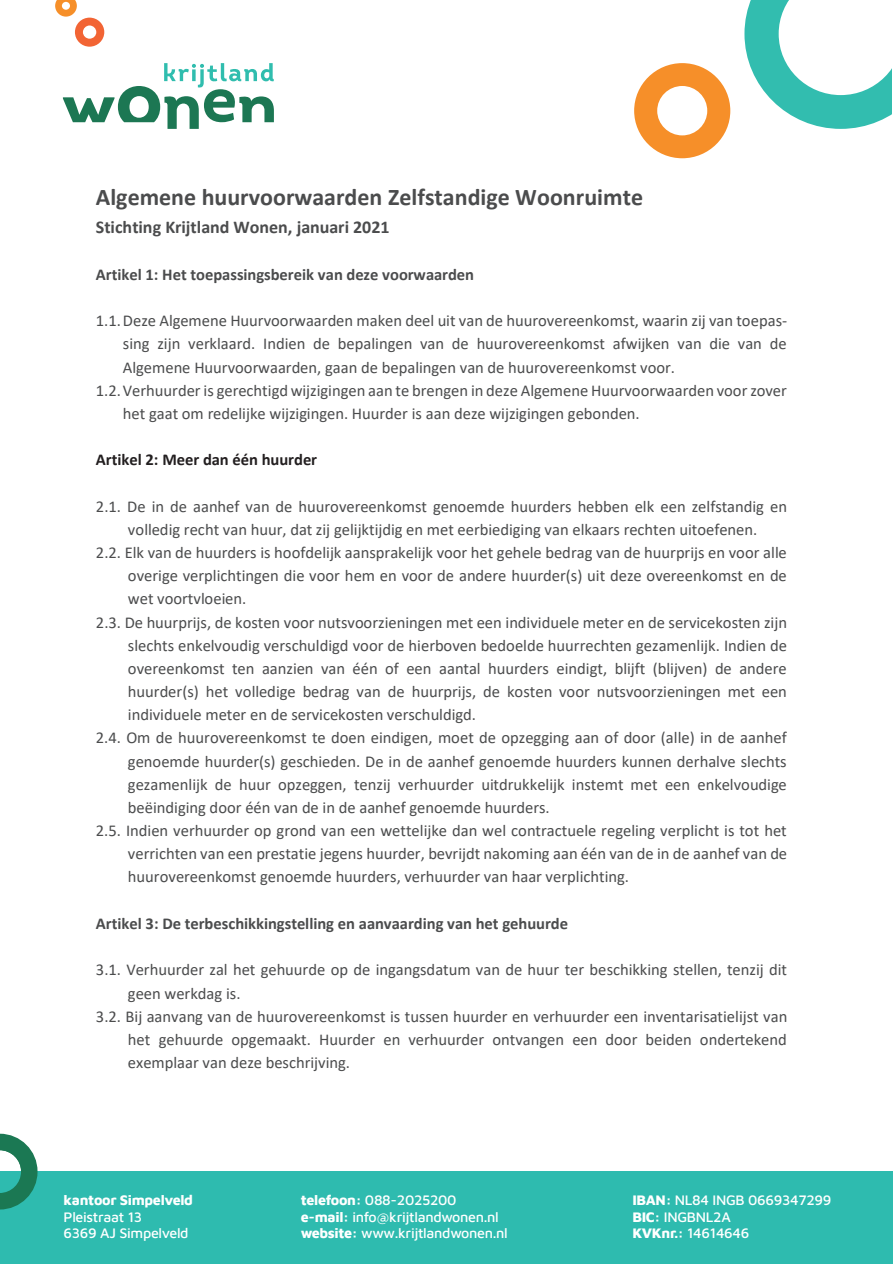
<style>
.page{position:relative;width:893px;height:1264px;background:#fff}
.page>*{position:absolute;margin:0;border:0;box-sizing:border-box;transform-origin:0 0}
.t1{font:700 24px "Calibri";color:#4b4c4d}
.t2{font:700 18px "Calibri";color:#4b4c4d}
.t3{font:16.5px "Calibri";color:#4b4c4d}
.t4{font:700 16.5px "Calibri";letter-spacing:-.005em;color:#4b4c4d}
.t5{font:700 16.5px "Calibri";letter-spacing:-.005em;color:#231f20}
.t6{font:500 14.25px/16.5px "Maven Pro";letter-spacing:-.02em;color:#fff}
.t7{font:800 14.25px "Maven Pro";letter-spacing:-.02em;color:#fff}
.s1{font-weight:800}
</style>
<div class="page">
<svg style="left:63px;top:63px;width:211px;height:66px"></svg>
<svg style="left:55px;top:0;width:49px;height:47px"></svg>
<svg style="left:744px;top:0;width:147px;height:129px"></svg>
<svg style="left:634px;top:63px;width:96px;height:95px"></svg>
<div style="left:0;top:1171px;width:892px;height:92px;background:#2ebbaf"></div>
<svg style="left:0;top:1133px;width:38px;height:76px"></svg>
<h1 class="t1" style="left:96px;top:180px;width:549px">Algemene huurvoorwaarden Zelfstandige Woonruimte</h1>
<p class="t2" style="left:96px;top:214px;width:295px">Stichting Krijtland Wonen, januari 2021</p>
<p class="t4" style="left:96px;top:263px;width:379px">Artikel 1: Het toepassingsbereik van deze voorwaarden</p>
<p class="t3" style="left:96px;top:309px;width:692px">1.1.Deze Algemene Huurvoorwaarden maken deel uit van de huurovereenkomst, waarin zij van toepas-</p>
<p class="t3" style="left:123px;top:332px;width:665px">sing zijn verklaard. Indien de bepalingen van de huurovereenkomst afwijken van die van de</p>
<p class="t3" style="left:123px;top:355px;width:553px">Algemene Huurvoorwaarden, gaan de bepalingen van de huurovereenkomst voor.</p>
<p class="t3" style="left:96px;top:379px;width:692px">1.2.Verhuurder is gerechtigd wijzigingen aan te brengen in deze Algemene Huurvoorwaarden voor zover</p>
<p class="t3" style="left:123px;top:402px;width:518px">het gaat om redelijke wijzigingen. Huurder is aan deze wijzigingen gebonden.</p>
<p class="t5" style="left:96px;top:448px;width:223px">Artikel 2: Meer dan één huurder</p>
<p class="t3" style="left:96px;top:494px;width:692px">2.1. De in de aanhef van de huurovereenkomst genoemde huurders hebben elk een zelfstandig en</p>
<p class="t3" style="left:128px;top:518px;width:631px">volledig recht van huur, dat zij gelijktijdig en met eerbiediging van elkaars rechten uitoefenen.</p>
<p class="t3" style="left:96px;top:541px;width:692px">2.2. Elk van de huurders is hoofdelijk aansprakelijk voor het gehele bedrag van de huurprijs en voor alle</p>
<p class="t3" style="left:128px;top:564px;width:660px">overige verplichtingen die voor hem en voor de andere huurder(s) uit deze overeenkomst en de</p>
<p class="t3" style="left:128px;top:587px;width:120px">wet voortvloeien.</p>
<p class="t3" style="left:96px;top:610px;width:692px">2.3. De huurprijs, de kosten voor nutsvoorzieningen met een individuele meter en de servicekosten zijn</p>
<p class="t3" style="left:128px;top:633px;width:660px">slechts enkelvoudig verschuldigd voor de hierboven bedoelde huurrechten gezamenlijk. Indien de</p>
<p class="t3" style="left:128px;top:656px;width:660px">overeenkomst ten aanzien van één of een aantal huurders eindigt, blijft (blijven) de andere</p>
<p class="t3" style="left:128px;top:680px;width:660px">huurder(s) het volledige bedrag van de huurprijs, de kosten voor nutsvoorzieningen met een</p>
<p class="t3" style="left:128px;top:703px;width:349px">individuele meter en de servicekosten verschuldigd.</p>
<p class="t3" style="left:96px;top:726px;width:692px">2.4. Om de huurovereenkomst te doen eindigen, moet de opzegging aan of door (alle) in de aanhef</p>
<p class="t3" style="left:128px;top:749px;width:660px">genoemde huurder(s) geschieden. De in de aanhef genoemde huurders kunnen derhalve slechts</p>
<p class="t3" style="left:128px;top:772px;width:660px">gezamenlijk de huur opzeggen, tenzij verhuurder uitdrukkelijk instemt met een enkelvoudige</p>
<p class="t3" style="left:128px;top:795px;width:423px">beëindiging door één van de in de aanhef genoemde huurders.</p>
<p class="t3" style="left:96px;top:819px;width:692px">2.5. Indien verhuurder op grond van een wettelijke dan wel contractuele regeling verplicht is tot het</p>
<p class="t3" style="left:128px;top:842px;width:660px">verrichten van een prestatie jegens huurder, bevrijdt nakoming aan één van de in de aanhef van de</p>
<p class="t3" style="left:128px;top:865px;width:502px">huurovereenkomst genoemde huurders, verhuurder van haar verplichting.</p>
<p class="t4" style="left:96px;top:911px;width:473px">Artikel 3: De terbeschikkingstelling en aanvaarding van het gehuurde</p>
<p class="t3" style="left:96px;top:958px;width:692px">3.1. Verhuurder zal het gehuurde op de ingangsdatum van de huur ter beschikking stellen, tenzij dit</p>
<p class="t3" style="left:128px;top:981px;width:114px">geen werkdag is.</p>
<p class="t3" style="left:96px;top:1004px;width:693px">3.2. Bij aanvang van de huurovereenkomst is tussen huurder en verhuurder een inventarisatielijst van</p>
<p class="t3" style="left:128px;top:1027px;width:660px">het gehuurde opgemaakt. Huurder en verhuurder ontvangen een door beiden ondertekend</p>
<p class="t3" style="left:128px;top:1050px;width:224px">exemplaar van deze beschrijving.</p>
<p class="t7" style="left:64px;top:1190px;width:131px">kantoor Simpelveld</p>
<p class="t6" style="left:64px;top:1207px;width:126px">Pleistraat 13<br>6369 AJ Simpelveld</p>
<p class="t6" style="left:301px;top:1190px;width:208px"><span class="s1">telefoon:</span> 088-2025200 <span class="s1">e-mail:</span> info@krijtlandwonen.nl <span class="s1">website:</span> www.krijtlandwonen.nl</p>
<p class="t6" style="left:632px;top:1190px;width:200px"><span class="s1">IBAN:</span> NL84 INGB 0669347299<br><span class="s1">BIC:</span> INGBNL2A<br><span class="s1">KVKnr.:</span> 14614646</p>
</div>
